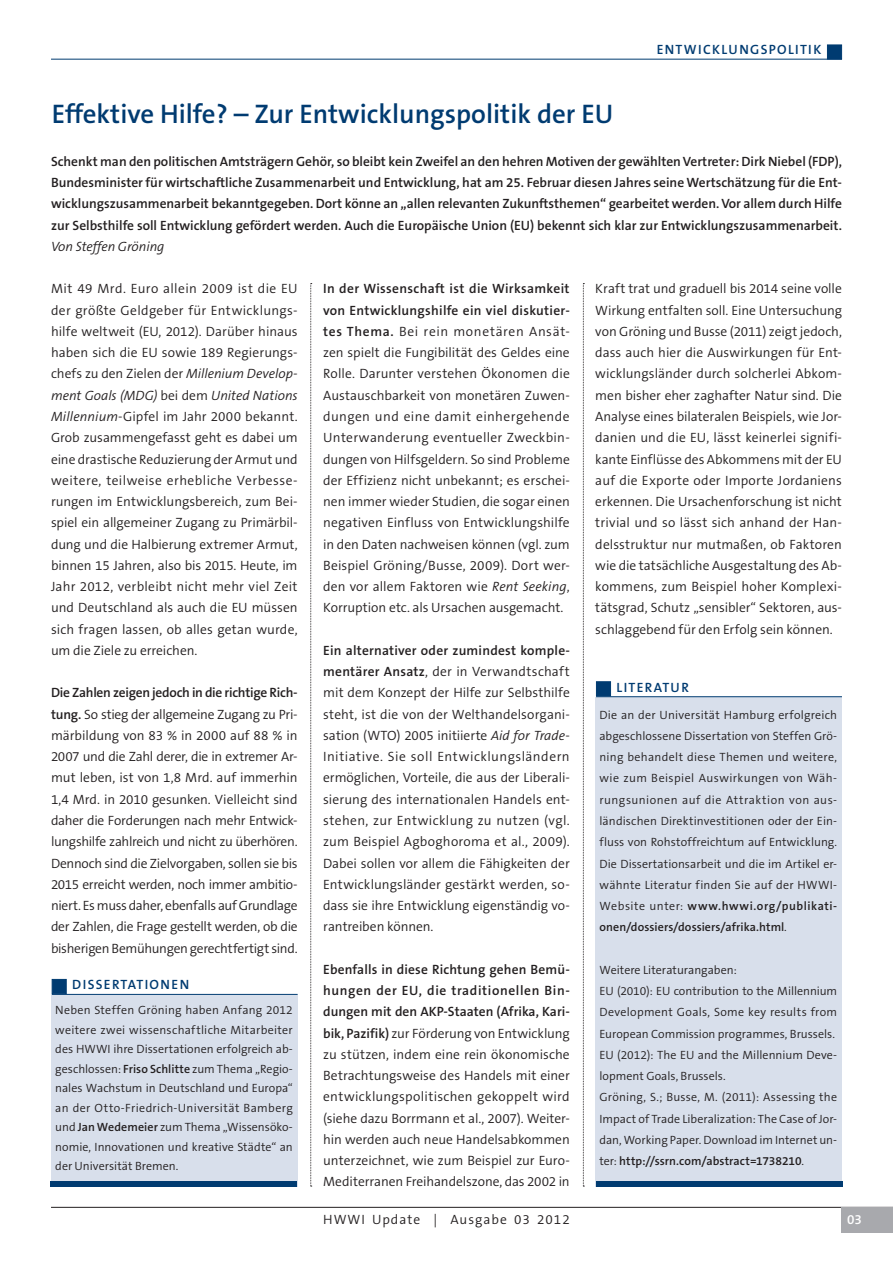
<style>
.page{position:relative;width:893px;height:1263px;background:#fff}
.page>*{position:absolute;margin:0;border:0;box-sizing:border-box;transform-origin:0 0}
.Headline{font:600 27px "The Sans B6";color:#003b71}
.Fliesstext{font:300 13.5px/21.3px "The Sans B4";letter-spacing:-.005em;color:#231f20;text-align:justify}
.Fliesstext-2{font:600 13.5px/21.3px "The Sans B6";color:#231f20;text-align:justify}
.Themen{font:600 13.5px "The Sans B6";letter-spacing:.1em;color:#003b71}
.Fliesstext-3{font:300 13.5px "The Sans B4";letter-spacing:.075em;color:#231f20}
.t1{font:600 13.5px "The Sans B6";color:#fff}
.Fliesstext-4{font:300 12px/21.3px "The Sans B4";letter-spacing:.005em;color:#231f20;text-align:justify}
.s1{font-family:"The Sans B4";font-weight:300;font-style:italic}
.s2{font-style:italic}
.s3{font-family:"The Sans B6";font-weight:600}
</style>
<div class="page">
<div style="left:827px;top:45px;width:15px;height:14px;background:#003b71"></div>
<hr style="left:51px;top:1207px;width:842px;height:1px;background:#231f20">
<div style="left:842px;top:1208px;width:51px;height:25px;background:#a8a9ad"></div>
<svg style="left:310px;top:283px;width:2px;height:904px"></svg>
<hr style="left:51px;top:59px;width:791px;height:1px;background:#003b71">
<svg style="left:583px;top:283px;width:1px;height:904px"></svg>
<div style="left:595px;top:697px;width:246px;height:489px;background:#d8dfeb"></div>
<div style="left:596px;top:1180px;width:246px;height:6px;background:#003b71"></div>
<hr style="left:596px;top:696px;width:246px;height:1px;background:#003b71">
<div style="left:596px;top:681px;width:15px;height:15px;background:#003b71;border:1px solid #003b71"></div>
<div style="left:51px;top:995px;width:246px;height:191px;background:#d8dfeb"></div>
<div style="left:50px;top:1180px;width:247px;height:6px;background:#003b71"></div>
<hr style="left:52px;top:994px;width:246px;height:1px;background:#003b71">
<div style="left:52px;top:979px;width:15px;height:15px;background:#003b71;border:1px solid #003b71"></div>
<p class="Headline" style="left:52px;top:100px;width:563px">Effektive Hilfe? – Zur Entwicklungspolitik der EU</p>
<p class="Themen" style="left:657px;top:42px;width:166px">ENTWICKLUNGSPOLITIK</p>
<p class="Fliesstext-2" style="left:51px;top:151px;width:792px">Schenkt man den politischen Amtsträgern Gehör, so bleibt kein Zweifel an den hehren Motiven der gewählten Vertreter: Dirk Niebel (FDP), Bundesminister für wirtschaftliche Zusammenarbeit und Entwicklung, hat am 25. Februar diesen Jahres seine Wertschätzung für die Ent&shy;wicklungszusammenarbeit bekanntgegeben. Dort könne an „allen relevanten Zukunftsthemen“ gearbeitet werden. Vor allem durch Hilfe zur Selbsthilfe soll Entwicklung gefördert werden. Auch die Europäische Union (EU) bekennt sich klar zur Entwicklungszusammenarbeit.<br><span class="s1">Von Steffen Gröning</span></p>
<p class="Fliesstext" style="left:51px;top:279px;width:248px">Mit 49 Mrd. Euro allein 2009 ist die EU der größte Geldgeber für Entwicklungs&shy;hilfe weltweit (EU, 2012). Darüber hinaus haben sich die EU sowie 189 Regierungs&shy;chefs zu den Zielen der <span class="s2">Millenium Develop&shy;ment Goals (MDG)</span> bei dem <span class="s2">United Nations Millennium</span>-Gipfel im Jahr 2000 bekannt.<br>Grob zusammengefasst geht es dabei um eine drastische Reduzierung der Armut und weitere, teilweise erhebliche Verbesse&shy;rungen im Entwicklungsbereich, zum Bei&shy;spiel ein allgemeiner Zugang zu Primärbil&shy;dung und die Halbierung extremer Armut, binnen 15 Jahren, also bis 2015. Heute, im Jahr 2012, verbleibt nicht mehr viel Zeit und Deutschland als auch die EU müssen sich fragen lassen, ob alles getan wurde, um die Ziele zu erreichen.</p>
<p class="Fliesstext" style="left:51px;top:683px;width:248px"><span class="s3">Die Zahlen zeigen jedoch in die richtige Rich&shy;tung.</span> So stieg der allgemeine Zugang zu Pri&shy;märbildung von 83 % in 2000 auf 88 % in 2007 und die Zahl derer, die in extremer Ar&shy;mut leben, ist von 1,8 Mrd. auf immerhin 1,4 Mrd. in 2010 gesunken. Vielleicht sind daher die Forderungen nach mehr Entwick&shy;lungshilfe zahlreich und nicht zu überhören.<br>Dennoch sind die Zielvorgaben, sollen sie bis 2015 erreicht werden, noch immer ambitio&shy;niert. Es muss daher, ebenfalls auf Grundlage der Zahlen, die Frage gestellt werden, ob die bisherigen Bemühungen gerechtfertigt sind.</p>
<p class="Themen" style="left:72px;top:977px;width:118px">DISSERTATIONEN</p>
<p class="Fliesstext-4" style="left:55px;top:1001px;width:239px;line-height:19.5px">Neben Steffen Gröning haben Anfang 2012 weitere zwei wissenschaftliche Mitarbeiter des HWWI ihre Dissertationen erfolgreich ab&shy;geschlossen: <span class="s3">Friso Schlitte</span> zum Thema „Regio&shy;nales Wachstum in Deutschland und Europa“ an der Otto-Friedrich-Universität Bamberg und <span class="s3">Jan Wedemeier</span> zum Thema „Wissensöko&shy;nomie, Innovationen und kreative Städte“ an der Universität Bremen.</p>
<p class="Fliesstext" style="left:323px;top:279px;width:248px"><span class="s3">In der Wissenschaft ist die Wirksamkeit von Entwicklungshilfe ein viel diskutier&shy;tes Thema.</span> Bei rein monetären Ansät&shy;zen spielt die Fungibilität des Geldes eine Rolle. Darunter verstehen Ökonomen die Austauschbarkeit von monetären Zuwen&shy;dungen und eine damit einhergehende Unterwanderung eventueller Zweckbin&shy;dungen von Hilfsgeldern. So sind Probleme der Effizienz nicht unbekannt; es erschei&shy;nen immer wieder Studien, die sogar einen negativen Einfluss von Entwicklungshilfe in den Daten nachweisen können (vgl. zum Beispiel Gröning/Busse, 2009). Dort wer&shy;den vor allem Faktoren wie <span class="s2">Rent Seeking</span>, Korruption etc. als Ursachen ausgemacht.</p>
<p class="Fliesstext" style="left:323px;top:640px;width:248px"><span class="s3">Ein alternativer oder zumindest komple&shy;mentärer Ansatz</span>, der in Verwandtschaft mit dem Konzept der Hilfe zur Selbsthilfe steht, ist die von der Welthandelsorgani&shy;sation (WTO) 2005 initiierte <span class="s2">Aid for Trade</span>-Initiative. Sie soll Entwicklungsländern ermöglichen, Vorteile, die aus der Liberali&shy;sierung des internationalen Handels ent&shy;stehen, zur Entwicklung zu nutzen (vgl. zum Beispiel Agboghoroma et al., 2009).<br>Dabei sollen vor allem die Fähigkeiten der Entwicklungsländer gestärkt werden, so&shy;dass sie ihre Entwicklung eigenständig vo&shy;rantreiben können.</p>
<p class="Fliesstext" style="left:323px;top:959px;width:248px"><span class="s3">Ebenfalls in diese Richtung gehen Bemü&shy;hungen der EU, die traditionellen Bin&shy;dungen mit den AKP-Staaten (Afrika, Kari&shy;bik, Pazifik)</span> zur Förderung von Entwicklung zu stützen, indem eine rein ökonomische Betrachtungsweise des Handels mit einer entwicklungspolitischen gekoppelt wird (siehe dazu Borrmann et al., 2007). Weiter&shy;hin werden auch neue Handelsabkommen unterzeichnet, wie zum Beispiel zur Euro-Mediterranen Freihandelszone, das 2002 in</p>
<p class="Fliesstext" style="left:595px;top:279px;width:248px">Kraft trat und graduell bis 2014 seine volle Wirkung entfalten soll. Eine Untersuchung von Gröning und Busse (2011) zeigt jedoch, dass auch hier die Auswirkungen für Ent&shy;wicklungsländer durch solcherlei Abkom&shy;men bisher eher zaghafter Natur sind. Die Analyse eines bilateralen Beispiels, wie Jor&shy;danien und die EU, lässt keinerlei signifi&shy;kante Einflüsse des Abkommens mit der EU auf die Exporte oder Importe Jordaniens erkennen. Die Ursachenforschung ist nicht trivial und so lässt sich anhand der Han&shy;delsstruktur nur mutmaßen, ob Faktoren wie die tatsächliche Ausgestaltung des Ab&shy;kommens, zum Beispiel hoher Komplexi&shy;tätsgrad, Schutz „sensibler“ Sektoren, aus&shy;schlaggebend für den Erfolg sein können.</p>
<p class="Themen" style="left:617px;top:680px;width:74px">LITERATUR</p>
<p class="Fliesstext-4" style="left:599px;top:704px;width:239px">Die an der Universität Hamburg erfolgreich abgeschlossene Dissertation von Steffen Grö&shy;ning behandelt diese Themen und weitere, wie zum Beispiel Auswirkungen von Wäh&shy;rungsunionen auf die Attraktion von aus&shy;ländischen Direktinvestitionen oder der Ein&shy;fluss von Rohstoffreichtum auf Entwicklung.<br>Die Dissertationsarbeit und die im Artikel er&shy;wähnte Literatur finden Sie auf der HWWI-Website unter: <span class="s3">www.hwwi.org/publikati&shy;onen/dossiers/dossiers/afrika.html</span>.</p>
<p class="Fliesstext-4" style="left:599px;top:959px;width:139px">Weitere Literaturangaben:</p>
<p class="Fliesstext-4" style="left:599px;top:981px;width:239px">EU (2010): EU contribution to the Millennium Development Goals, Some key results from European Commission programmes, Brussels.</p>
<p class="Fliesstext-4" style="left:599px;top:1044px;width:239px">EU (2012): The EU and the Millennium Deve&shy;lopment Goals, Brussels.</p>
<p class="Fliesstext-4" style="left:599px;top:1087px;width:239px">Gröning, S.; Busse, M. (2011): Assessing the Impact of Trade Liberalization: The Case of Jor&shy;dan, Working Paper. Download im Internet un&shy;ter: <span class="s3">http://ssrn.com/abstract=1738210</span>.</p>
<p class="Fliesstext-3" style="left:323px;top:1212px;width:248px">HWWI Update | Ausgabe 03 2012</p>
<p class="t1" style="left:847px;top:1212px;width:16px">03</p>
</div>
